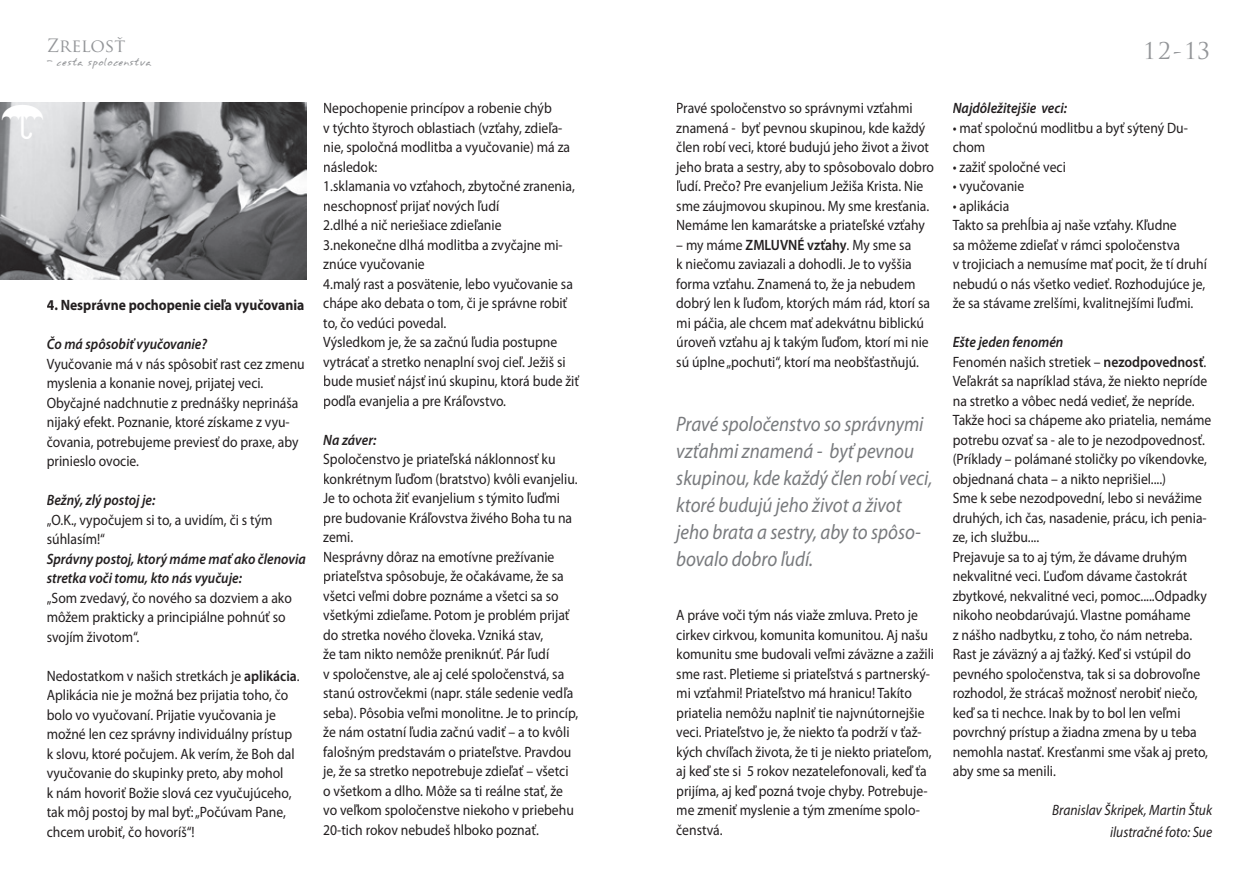
<style>
.page{position:relative;width:1259px;height:893px;background:#fff}
.page>*{position:absolute;margin:0;border:0;box-sizing:border-box;transform-origin:0 0}
.t1{font:30px "Harolds Pips";color:#fff}
.t2{font:22.5px "Trajan Pro";color:#939598}
.t3{font:italic 21px/27px "Myriad Pro";color:#787a7d;scale:.9 1}
.t4{font:18px "Trajan Pro";color:#939598}
.t5{font:15px/19.5px "Myriad Pro";color:#231f20;scale:.91 1}
.t6{font:italic 600 15px/19.5px "Myriad Pro";color:#231f20;scale:.91 1}
.t7{font:italic 15px/21.6px "Myriad Pro";color:#231f20;text-align:right;scale:.9 1}
.t8{font:700 15px "Myriad Pro";color:#231f20;scale:.91 1}
.t9{font:9px "Annifont";color:#939598;scale:.96 1}
.t10{font:3.3px "Annifont";color:#939598;scale:1.49 1}
.s1{font-weight:600}
.s2{font-weight:600;font-style:italic}
</style>
<div class="page">
<img style="left:0;top:102px;width:306px;height:177px">
<p class="t4" style="left:47px;top:34px;width:80px">Zrelosť</p>
<p class="t9" style="left:47px;top:55px;width:111px">- cesta spolocenstva</p>
<p class="t10" style="left:115px;top:58px;width:4px">v</p>
<h1 class="t1" style="left:0;top:102px;width:46px">U</h1>
<p class="t8" style="left:47px;top:297px;width:285px">4. Nesprávne pochopenie cieľa vyučovania</p>
<p class="t6" style="left:47px;top:335px;width:178px">Čo má spôsobiť vyučovanie?</p>
<p class="t5" style="left:47px;top:354px;width:285px">Vyučovanie má v nás spôsobiť rast cez zmenu myslenia a konanie novej, prijatej veci.<br>Obyčajné nadchnutie z prednášky neprináša nijaký efekt. Poznanie, ktoré získame z vyu&shy;čovania, potrebujeme previesť do praxe, aby prinieslo ovocie.</p>
<p class="t6" style="left:47px;top:491px;width:121px">Bežný, zlý postoj je:</p>
<p class="t5" style="left:47px;top:510px;width:250px">„O.K., vypočujem si to, a uvidím, či s tým súhlasím!“</p>
<p class="t6" style="left:47px;top:549px;width:286px">Správny postoj, ktorý máme mať ako členovia stretka voči tomu, kto nás vyučuje:</p>
<p class="t5" style="left:47px;top:588px;width:271px">„Som zvedavý, čo nového sa dozviem a ako môžem prakticky a principiálne pohnúť so svojím životom“.</p>
<p class="t5" style="left:47px;top:666px;width:279px">Nedostatkom v našich stretkách je <span class="s1">aplikácia</span>.<br>Aplikácia nie je možná bez prijatia toho, čo bolo vo vyučovaní. Prijatie vyučovania je možné len cez správny individuálny prístup k slovu, ktoré počujem. Ak verím, že Boh dal vyučovanie do skupinky preto, aby mohol<br>k nám hovoriť Božie slová cez vyučujúceho, tak môj postoj by mal byť: „Počúvam Pane, chcem urobiť, čo hovoríš“!</p>
<p class="t5" style="left:323px;top:99px;width:283px">Nepochopenie princípov a robenie chýb<br>v týchto štyroch oblastiach (vzťahy, zdieľa&shy;nie, spoločná modlitba a vyučovanie) má za následok:<br>1.sklamania vo vzťahoch, zbytočné zranenia, neschopnosť prijať nových ľudí<br>2.dlhé a nič neriešiace zdieľanie<br>3.nekonečne dlhá modlitba a zvyčajne mi&shy;znúce vyučovanie<br>4.malý rast a posvätenie, lebo vyučovanie sa chápe ako debata o tom, či je správne robiť to, čo vedúci povedal.<br>Výsledkom je, že sa začnú ľudia postupne vytrácať a stretko nenaplní svoj cieľ. Ježiš si bude musieť nájsť inú skupinu, ktorá bude žiť podľa evanjelia a pre Kráľovstvo.</p>
<p class="t6" style="left:323px;top:430px;width:60px">Na záver:</p>
<p class="t5" style="left:323px;top:450px;width:282px">Spoločenstvo je priateľská náklonnosť ku konkrétnym ľuďom (bratstvo) kvôli evanjeliu.<br>Je to ochota žiť evanjelium s týmito ľuďmi pre budovanie Kráľovstva živého Boha tu na zemi.<br>Nesprávny dôraz na emotívne prežívanie priateľstva spôsobuje, že očakávame, že sa všetci veľmi dobre poznáme a všetci sa so všetkými zdieľame. Potom je problém prijať do stretka nového človeka. Vzniká stav,<br>že tam nikto nemôže preniknúť. Pár ľudí<br>v spoločenstve, ale aj celé spoločenstvá, sa stanú ostrovčekmi (napr. stále sedenie vedľa seba). Pôsobia veľmi monolitne. Je to princíp, že nám ostatní ľudia začnú vadiť – a to kvôli falošným predstavám o priateľstve. Pravdou je, že sa stretko nepotrebuje zdieľať – všetci o všetkom a dlho. Môže sa ti reálne stať, že vo veľkom spoločenstve niekoho v priebehu 20-tich rokov nebudeš hlboko poznať.</p>
<p class="t5" style="left:676px;top:99px;width:284px">Pravé spoločenstvo so správnymi vzťahmi znamená - byť pevnou skupinou, kde každý člen robí veci, ktoré budujú jeho život a život jeho brata a sestry, aby to spôsobovalo dobro ľudí. Prečo? Pre evanjelium Ježiša Krista. Nie sme záujmovou skupinou. My sme kresťania.<br>Nemáme len kamarátske a priateľské vzťahy</p>
<p class="t5" style="left:676px;top:235px;width:280px">– my máme <span class="s1">ZMLUVNÉ vzťahy</span>. My sme sa<br>k niečomu zaviazali a dohodli. Je to vyššia forma vzťahu. Znamená to, že ja nebudem dobrý len k ľuďom, ktorých mám rád, ktorí sa mi páčia, ale chcem mať adekvátnu biblickú úroveň vzťahu aj k takým ľuďom, ktorí mi nie sú úplne „pochuti“, ktorí ma neobšťastňujú.</p>
<h3 class="t3" style="left:676px;top:411px;width:286px">Pravé spoločenstvo so správnymi vzťahmi znamená - byť pevnou skupinou, kde každý člen robí veci, ktoré budujú jeho život a život jeho brata a sestry, aby to spôso&shy;bovalo dobro ľudí.</h3>
<p class="t5" style="left:676px;top:606px;width:285px">A práve voči tým nás viaže zmluva. Preto je cirkev cirkvou, komunita komunitou. Aj našu komunitu sme budovali veľmi záväzne a zažili sme rast. Pletieme si priateľstvá s partnerský&shy;mi vzťahmi! Priateľstvo má hranicu! Takíto priatelia nemôžu naplniť tie najvnútornejšie veci. Priateľstvo je, že niekto ťa podrží v ťaž&shy;kých chvíľach života, že ti je niekto priateľom, aj keď ste si 5 rokov nezatelefonovali, keď ťa prijíma, aj keď pozná tvoje chyby. Potrebuje&shy;me zmeniť myslenie a tým zmeníme spolo&shy;čenstvá.</p>
<h2 class="t2" style="left:1143px;top:37px;width:68px">12-13</h2>
<p class="t6" style="left:952px;top:99px;width:127px">Najdôležitejšie veci:</p>
<p class="t5" style="left:952px;top:118px;width:260px">• mať spoločnú modlitbu a byť sýtený Du&shy;chom</p>
<p class="t5" style="left:952px;top:157px;width:126px">• zažiť spoločné veci</p>
<p class="t5" style="left:952px;top:177px;width:80px">• vyučovanie</p>
<p class="t5" style="left:952px;top:196px;width:281px">• aplikácia<br>Takto sa prehĺbia aj naše vzťahy. Kľudne<br>sa môžeme zdieľať v rámci spoločenstva<br>v trojiciach a nemusíme mať pocit, že tí druhí nebudú o nás všetko vedieť. Rozhodujúce je, že sa stávame zrelšími, kvalitnejšími ľuďmi.</p>
<p class="t5" style="left:952px;top:333px;width:286px"><span class="s2">Ešte jeden fenomén<br></span>Fenomén našich stretiek – <span class="s1">nezodpovednosť</span>.<br>Veľakrát sa napríklad stáva, že niekto nepríde na stretko a vôbec nedá vedieť, že nepríde.<br>Takže hoci sa chápeme ako priatelia, nemáme potrebu ozvať sa - ale to je nezodpovednosť. (Príklady – polámané stoličky po víkendovke, objednaná chata – a nikto neprišiel....)<br>Sme k sebe nezodpovední, lebo si nevážime druhých, ich čas, nasadenie, prácu, ich penia&shy;ze, ich službu....<br>Prejavuje sa to aj tým, že dávame druhým nekvalitné veci. Ľuďom dávame častokrát zbytkové, nekvalitné veci, pomoc.....Odpadky nikoho neobdarúvajú. Vlastne pomáhame<br>z nášho nadbytku, z toho, čo nám netreba.<br>Rast je záväzný a aj ťažký. Keď si vstúpil do pevného spoločenstva, tak si sa dobrovoľne rozhodol, že strácaš možnosť nerobiť niečo, keď sa ti nechce. Inak by to bol len veľmi povrchný prístup a žiadna zmena by u teba nemohla nastať. Kresťanmi sme však aj preto, aby sme sa menili.</p>
<p class="t7" style="left:1052px;top:800px;width:179px">Branislav Škripek, Martin Štuk ilustračné foto: Sue</p>
</div>
